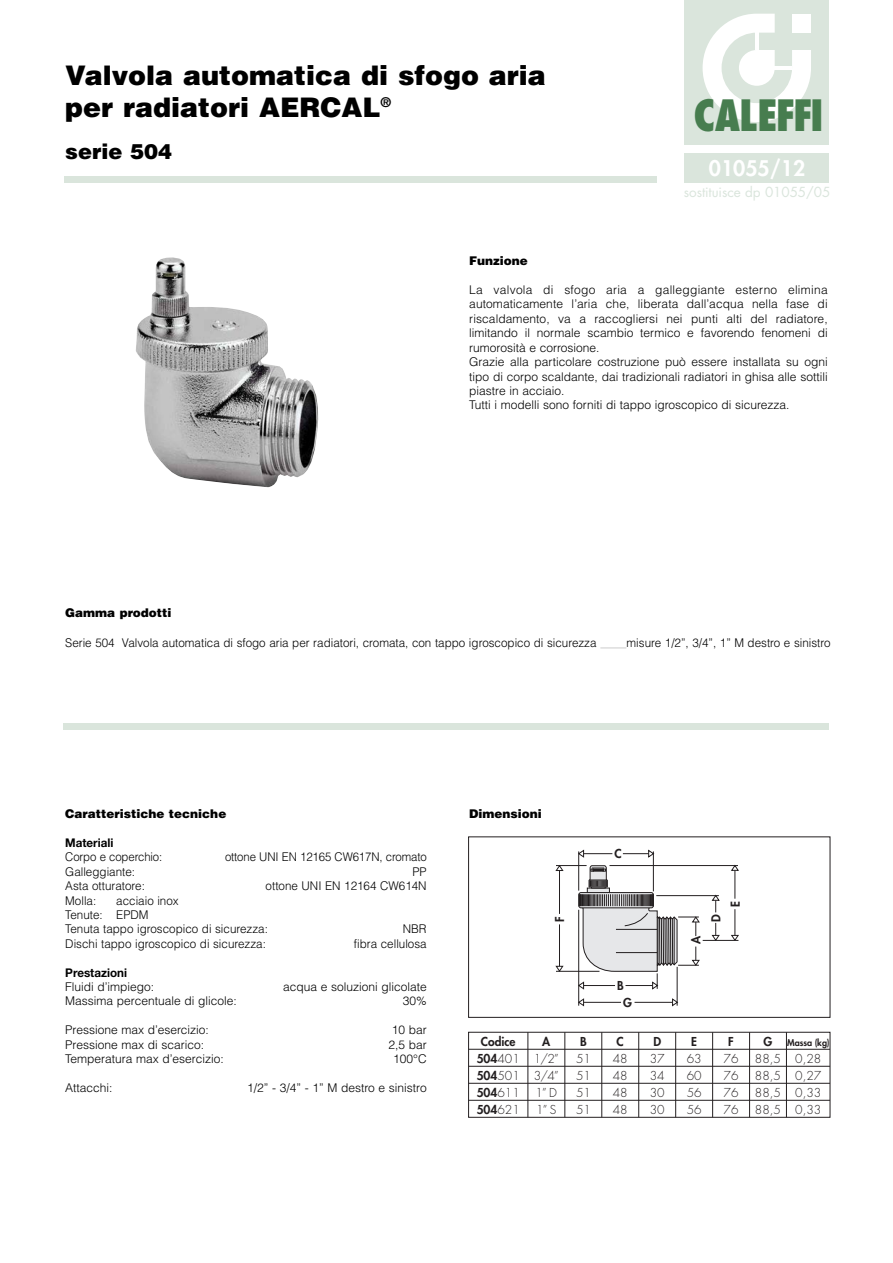
<style>
.page{position:relative;width:893px;height:1263px;background:#fff}
.page>*{position:absolute;margin:0;border:0;box-sizing:border-box;transform-origin:0 0}
.t1{font:800 condensed 42px "Futura";letter-spacing:-.035em;color:#477d4f}
.t2{font:900 27px/32.4px "Helvetica";color:#000}
.t3{font:800 21px "Futura";color:#fff}
.t4{font:900 21px "Helvetica";color:#000}
.t5{font:13.5px "Futura";letter-spacing:-.005em;color:#dae5dc}
.t6{font:300 12px/14.4px "Helvetica";color:#000}
.t7{font:300 12px/17px "Futura";color:#231f20;text-align:justify}
.t8{font:900 12px "Helvetica";color:#000}
.t9{font:300 12px "Helvetica";color:#000;scale:.95 1}
.t10{font:800 12px/17px "Futura";color:#231f20;text-align:center}
.t11{font:700 12px "Helvetica Neue";color:#000}
.t12{font:800 9px "Futura";color:#231f20}
.s1{font-weight:300}
</style>
<div class="page">
<div style="left:685px;top:153px;width:144px;height:30px;background:#dae5dc"></div>
<div style="left:64px;top:723px;width:765px;height:6px;background:#dae5dc"></div>
<div style="left:685px;top:0;width:144px;height:145px;background:#dae5dc"></div>
<svg style="left:703px;top:14px;width:108px;height:108px"></svg>
<hr style="left:755px;top:32px;width:4px;height:18px;background:#fff">
<hr style="left:774px;top:66px;width:18px;height:4px;background:#fff">
<img style="left:136px;top:257px;width:183px;height:230px">
<svg style="left:600px;top:648px;width:26px;height:1px"></svg>
<div style="left:587px;top:888px;width:22px;height:5px;background:#e6e7e9"></div>
<div style="left:587px;top:888px;width:23px;height:5px;border:1px solid #231f20"></div>
<div style="left:578px;top:892px;width:76px;height:16px;border:1px solid #231f20;border-radius:2px"></div>
<hr style="left:578px;top:851px;width:1px;height:39px;background:#231f20">
<hr style="left:653px;top:851px;width:1px;height:40px;background:#231f20">
<hr style="left:556px;top:971px;width:43px;height:1px;background:#231f20">
<hr style="left:556px;top:865px;width:31px;height:1px;background:#231f20">
<hr style="left:578px;top:910px;width:1px;height:96px;background:#231f20">
<hr style="left:703px;top:940px;width:35px;height:1px;background:#231f20">
<hr style="left:656px;top:895px;width:63px;height:1px;background:#231f20">
<hr style="left:609px;top:865px;width:129px;height:1px;background:#231f20">
<svg style="left:589px;top:865px;width:19px;height:23px"></svg>
<svg style="left:578px;top:850px;width:34px;height:7px"></svg>
<svg style="left:623px;top:850px;width:31px;height:7px"></svg>
<svg style="left:556px;top:966px;width:7px;height:5px"></svg>
<hr style="left:559px;top:924px;width:1px;height:42px;background:#231f20">
<svg style="left:556px;top:865px;width:7px;height:6px"></svg>
<hr style="left:559px;top:870px;width:1px;height:44px;background:#231f20">
<svg style="left:712px;top:923px;width:7px;height:17px"></svg>
<svg style="left:712px;top:895px;width:7px;height:17px"></svg>
<svg style="left:731px;top:909px;width:7px;height:31px"></svg>
<svg style="left:731px;top:865px;width:7px;height:34px"></svg>
<svg style="left:578px;top:894px;width:121px;height:95px"></svg>
<div style="left:468px;top:1032px;width:362px;height:85px;border:1px solid #231f20"></div>
<hr style="left:469px;top:1049px;width:361px;height:1px;background:#231f20">
<hr style="left:469px;top:1066px;width:361px;height:1px;background:#231f20">
<hr style="left:469px;top:1083px;width:361px;height:1px;background:#231f20">
<hr style="left:469px;top:1100px;width:361px;height:1px;background:#231f20">
<hr style="left:528px;top:1032px;width:1px;height:85px;background:#231f20">
<hr style="left:786px;top:1032px;width:1px;height:85px;background:#231f20">
<hr style="left:677px;top:967px;width:1px;height:39px;background:#231f20">
<svg style="left:578px;top:999px;width:6px;height:7px"></svg>
<hr style="left:584px;top:1002px;width:37px;height:1px;background:#231f20">
<svg style="left:672px;top:999px;width:6px;height:7px"></svg>
<hr style="left:634px;top:1002px;width:39px;height:1px;background:#231f20">
<hr style="left:749px;top:1032px;width:1px;height:85px;background:#231f20">
<hr style="left:712px;top:1032px;width:1px;height:85px;background:#231f20">
<hr style="left:675px;top:1032px;width:1px;height:85px;background:#231f20">
<hr style="left:638px;top:1032px;width:1px;height:85px;background:#231f20">
<hr style="left:601px;top:1032px;width:1px;height:85px;background:#231f20">
<hr style="left:565px;top:1032px;width:1px;height:85px;background:#231f20">
<div style="left:64px;top:176px;width:593px;height:7px;background:#dae5dc"></div>
<h2 class="t2" style="left:65px;top:59px;width:482px">Valvola automatica di sfogo aria per radiatori AERCAL<sup>®</sup></h2>
<h3 class="t4" style="left:65px;top:140px;width:108px">serie 504</h3>
<h1 class="t1" style="left:693px;top:98px;width:132px">CALEFFI</h1>
<h3 class="t3" style="left:709px;top:158px;width:98px">01055/12</h3>
<p class="t5" style="left:684px;top:186px;width:148px">sostituisce dp 01055/05</p>
<p class="t8" style="left:469px;top:254px;width:60px">Funzione</p>
<p class="t6" style="left:469px;top:283px;width:360px">La valvola di sfogo aria a galleggiante esterno elimina automaticamente l’aria che, liberata dall’acqua nella fase di riscaldamento, va a raccogliersi nei punti alti del radiatore, limitando il normale scambio termico e favorendo fenomeni di rumorosità e corrosione.<br>Grazie alla particolare costruzione può essere installata su ogni tipo di corpo scaldante, dai tradizionali radiatori in ghisa alle sottili piastre in acciaio.<br>Tutti i modelli sono forniti di tappo igroscopico di sicurezza.</p>
<p class="t8" style="left:65px;top:606px;width:108px">Gamma prodotti</p>
<p class="t6" style="left:65px;top:636px;width:533px">Serie 504 Valvola automatica di sfogo aria per radiatori, cromata, con tappo igroscopico di sicurezza</p>
<p class="t6" style="left:627px;top:636px;width:206px">misure 1/2”, 3/4”, 1” M destro e sinistro</p>
<p class="t8" style="left:65px;top:807px;width:163px">Caratteristiche tecniche</p>
<p class="t11" style="left:65px;top:838px;width:50px">Materiali</p>
<p class="t9" style="left:65px;top:850px;width:104px">Corpo e coperchio:</p>
<p class="t9" style="left:225px;top:850px;width:214px">ottone UNI EN 12165 CW617N, cromato</p>
<p class="t6" style="left:65px;top:864px;width:71px">Galleggiante:</p>
<p class="t6" style="left:412px;top:864px;width:16px">PP</p>
<p class="t6" style="left:65px;top:879px;width:81px">Asta otturatore:</p>
<p class="t6" style="left:266px;top:879px;width:163px">ottone UNI EN 12164 CW614N</p>
<p class="t6" style="left:65px;top:893px;width:33px">Molla:</p>
<p class="t6" style="left:65px;top:893px;width:204px;text-indent:51px">acciaio inox<br>Tenute: EPDM<br>Tenuta tappo igroscopico di sicurezza:</p>
<p class="t6" style="left:403px;top:922px;width:25px">NBR</p>
<p class="t6" style="left:65px;top:936px;width:202px">Dischi tappo igroscopico di sicurezza:</p>
<p class="t6" style="left:354px;top:936px;width:74px">fibra cellulosa</p>
<p class="t11" style="left:65px;top:968px;width:63px">Prestazioni</p>
<p class="t6" style="left:65px;top:979px;width:90px">Fluidi d’impiego:</p>
<p class="t6" style="left:283px;top:979px;width:145px">acqua e soluzioni glicolate</p>
<p class="t6" style="left:65px;top:994px;width:173px">Massima percentuale di glicole:</p>
<p class="t6" style="left:403px;top:994px;width:26px">30%</p>
<p class="t6" style="left:65px;top:1023px;width:145px">Pressione max d’esercizio:</p>
<p class="t6" style="left:392px;top:1023px;width:37px">10 bar</p>
<p class="t6" style="left:65px;top:1037px;width:140px">Pressione max di scarico:</p>
<p class="t6" style="left:388px;top:1037px;width:40px">2,5 bar</p>
<p class="t6" style="left:65px;top:1051px;width:160px">Temperatura max d’esercizio:</p>
<p class="t6" style="left:393px;top:1051px;width:35px">100°C</p>
<p class="t6" style="left:65px;top:1080px;width:49px">Attacchi:</p>
<p class="t6" style="left:247px;top:1080px;width:181px">1/2” - 3/4” - 1” M destro e sinistro</p>
<p class="t8" style="left:469px;top:807px;width:74px">Dimensioni</p>
<p class="t10" style="left:614px;top:846px;width:9px">C</p>
<p class="t10" style="left:728px;top:907px;width:7px;rotate:-90deg">E</p>
<p class="t10" style="left:552px;top:922px;width:7px;rotate:-90deg">F</p>
<p class="t10" style="left:708px;top:922px;width:9px;rotate:-90deg">D</p>
<p class="t10" style="left:688px;top:944px;width:10px;rotate:-90deg">A</p>
<p class="t10" style="left:617px;top:978px;width:8px">B</p>
<p class="t10" style="left:623px;top:995px;width:10px">G</p>
<p class="t10" style="left:477px;top:1034px;width:45px">Codice<br>504<span class="s1">401<br></span>504<span class="s1">501<br></span>504<span class="s1">611<br></span>504<span class="s1">621</span></p>
<p class="t10" style="left:542px;top:1034px;width:10px">A</p>
<p class="t7" style="left:534px;top:1051px;width:26px;text-align:left">1/2”<br>3/4”<br>1” D<br>1” S</p>
<p class="t10" style="left:580px;top:1034px;width:8px">B</p>
<p class="t7" style="left:576px;top:1051px;width:16px">51<br>51<br>51<br>51</p>
<p class="t10" style="left:617px;top:1034px;width:9px">C</p>
<p class="t7" style="left:613px;top:1051px;width:16px">48<br>48<br>48<br>48</p>
<p class="t10" style="left:653px;top:1034px;width:9px">D</p>
<p class="t7" style="left:650px;top:1051px;width:16px">37<br>34<br>30<br>30</p>
<p class="t10" style="left:691px;top:1034px;width:7px">E</p>
<p class="t7" style="left:687px;top:1051px;width:16px">63<br>60<br>56<br>56</p>
<p class="t10" style="left:728px;top:1034px;width:7px">F</p>
<p class="t7" style="left:724px;top:1051px;width:16px">76<br>76<br>76<br>76</p>
<p class="t10" style="left:763px;top:1034px;width:10px">G</p>
<p class="t7" style="left:755px;top:1051px;width:28px">88,5<br>88,5<br>88,5<br>88,5</p>
<p class="t12" style="left:787px;top:1038px;width:44px">Massa (kg)</p>
<p class="t7" style="left:795px;top:1051px;width:28px">0,28<br>0,27<br>0,33<br>0,33</p>
</div>
